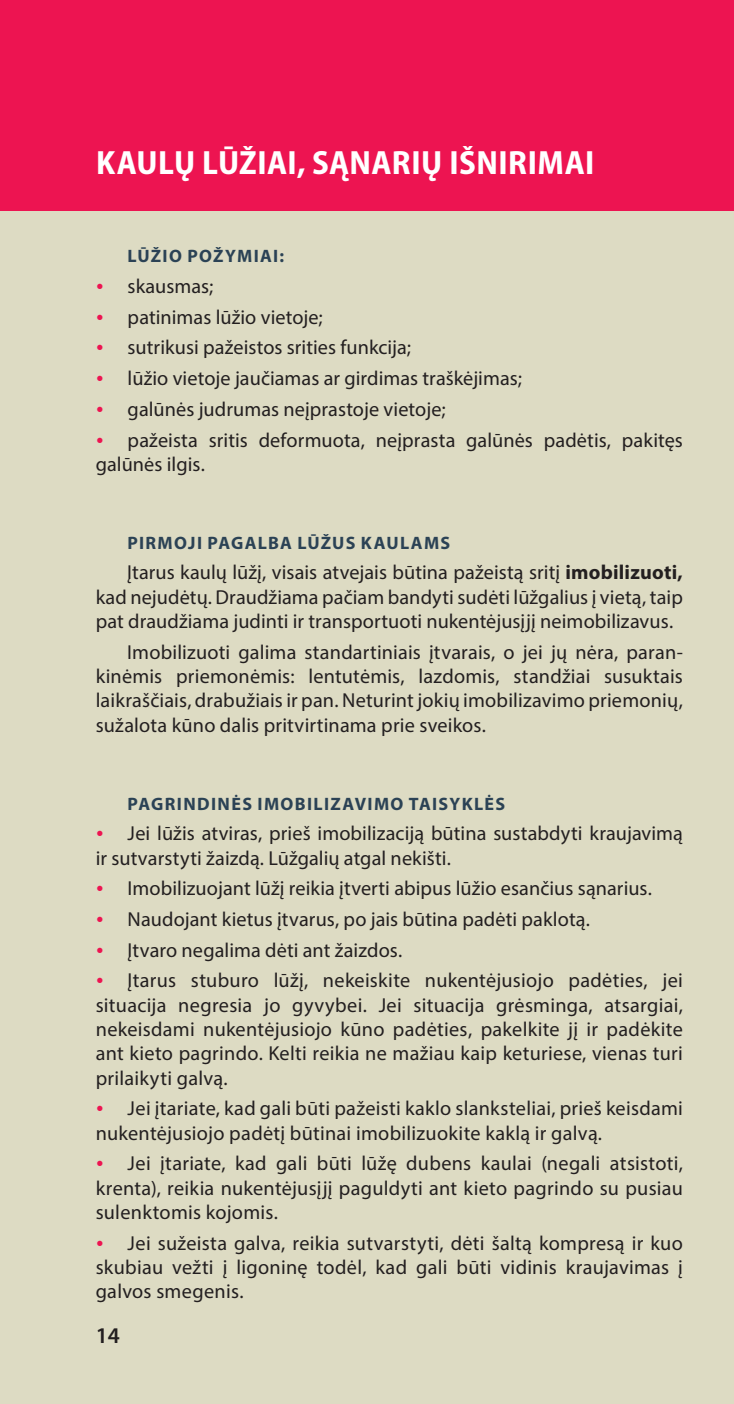
<style>
.page{position:relative;width:734px;height:1404px;background:#fff}
.page>*{position:absolute;margin:0;border:0;box-sizing:border-box;transform-origin:0 0}
.t1{font:700 semi-condensed 33.75px "Myriad Pro";letter-spacing:.015em;color:#fff}
.t2{font:600 22.5px "Myriad Pro";color:#231f20}
.t3{font:20.25px/24.3px "Myriad Pro";letter-spacing:.005em;color:#231f20;text-align:justify}
.t4{font:700 18px "Myriad Pro";letter-spacing:.075em;color:#2b4255}
.s1{font-weight:600;font-size:18px;color:#ed1451}
.s2{font-weight:700}
</style>
<div class="page">
<div style="left:0;top:0;width:733px;height:1403px;background:#dddbc3"></div>
<div style="left:0;top:0;width:733px;height:210px;background:#ed1451"></div>
<h1 class="t1" style="left:96px;top:143px;width:499px">KAULŲ LŪŽIAI, SĄNARIŲ IŠNIRIMAI</h1>
<p class="t4" style="left:127px;top:244px;width:158px">LŪŽIO POŽYMIAI:</p>
<p class="t3" style="left:104px;top:271px;width:580px;line-height:30.6px;text-align:left"><span class="s1">y</span> skausmas;<br><span class="s1">y</span> patinimas lūžio vietoje;<br><span class="s1">y</span> sutrikusi pažeistos srities funkcija;<br><span class="s1">y</span> lūžio vietoje jaučiamas ar girdimas traškėjimas;<br><span class="s1">y</span> galūnės judrumas neįprastoje vietoje;<br><span class="s1">y</span> pažeista sritis deformuota, neįprasta galūnės padėtis, pakitęs</p>
<p class="t3" style="left:96px;top:451px;width:111px">galūnės ilgis.</p>
<p class="t4" style="left:127px;top:531px;width:324px">PIRMOJI PAGALBA LŪŽUS KAULAMS</p>
<p class="t3" style="left:96px;top:560px;width:588px;text-indent:32px">Įtarus kaulų lūžį, visais atvejais būtina pažeistą sritį <span class="s2">IMOBILIZUOTI, </span>kad nejudėtų. Draudžiama pačiam bandyti sudėti lūžgalius į vietą, taip pat draudžiama judinti ir transportuoti nukentėjusįjį neimobilizavus.</p>
<p class="t3" style="left:96px;top:639px;width:588px;text-indent:32px">Imobilizuoti galima standartiniais įtvarais, o jei jų nėra, paran&shy;kinėmis priemonėmis: lentutėmis, lazdomis, standžiai susuktais laikraščiais, drabužiais ir pan. Neturint jokių imobilizavimo priemonių, sužalota kūno dalis pritvirtinama prie sveikos.</p>
<p class="t4" style="left:127px;top:791px;width:379px">PAGRINDINĖS IMOBILIZAVIMO TAISYKLĖS</p>
<p class="t3" style="left:96px;top:820px;width:588px;text-indent:8px"><span class="s1">y</span> Jei lūžis atviras, prieš imobilizaciją būtina sustabdyti kraujavimą ir sutvarstyti žaizdą. Lūžgalių atgal nekišti.</p>
<p class="t3" style="left:104px;top:872px;width:580px;line-height:30.6px;text-align:left"><span class="s1">y</span> Imobilizuojant lūžį reikia įtverti abipus lūžio esančius sąnarius.<br><span class="s1">y</span> Naudojant kietus įtvarus, po jais būtina padėti paklotą.<br><span class="s1">y</span> Įtvaro negalima dėti ant žaizdos.<br><span class="s1">y</span> Įtarus stuburo lūžį, nekeiskite nukentėjusiojo padėties, jei</p>
<p class="t3" style="left:96px;top:992px;width:588px">situacija negresia jo gyvybei. Jei situacija grėsminga, atsargiai, nekeisdami nukentėjusiojo kūno padėties, pakelkite jį ir padėkite ant kieto pagrindo. Kelti reikia ne mažiau kaip keturiese, vienas turi prilaikyti galvą.</p>
<p class="t3" style="left:96px;top:1095px;width:588px;text-indent:8px"><span class="s1">y</span> Jei įtariate, kad gali būti pažeisti kaklo slanksteliai, prieš keisdami nukentėjusiojo padėtį būtinai imobilizuokite kaklą ir galvą.</p>
<p class="t3" style="left:96px;top:1150px;width:588px;text-indent:8px"><span class="s1">y</span> Jei įtariate, kad gali būti lūžę dubens kaulai (negali atsistoti, krenta), reikia nukentėjusįjį paguldyti ant kieto pagrindo su pusiau sulenktomis kojomis.</p>
<p class="t3" style="left:96px;top:1230px;width:588px;text-indent:8px"><span class="s1">y</span> Jei sužeista galva, reikia sutvarstyti, dėti šaltą kompresą ir kuo skubiau vežti į ligoninę todėl, kad gali būti vidinis kraujavimas į galvos smegenis.</p>
<p class="t2" style="left:96px;top:1320px;width:26px">14</p>
</div>
